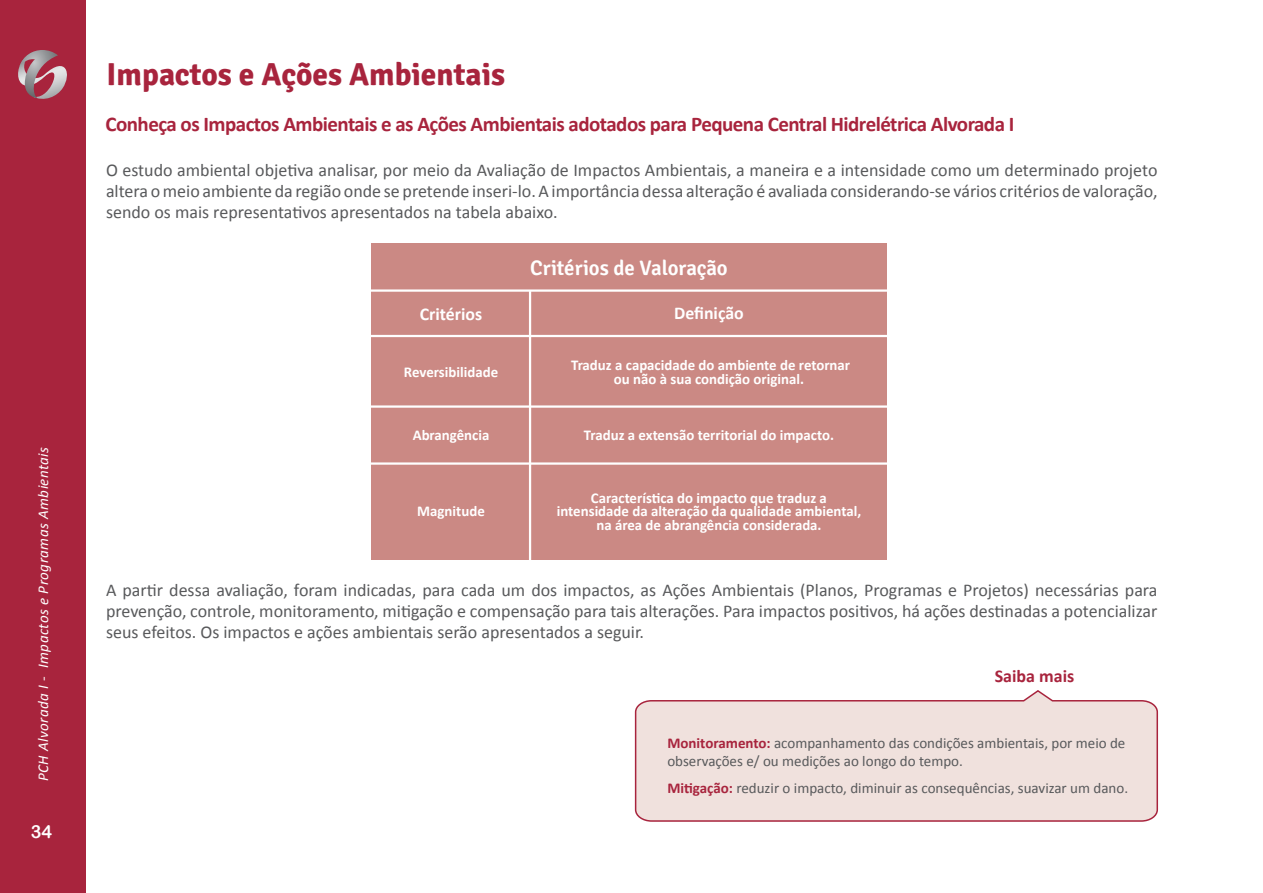
<style>
.page{position:relative;width:1263px;height:893px;background:#fff}
.page>*{position:absolute;margin:0;border:0;box-sizing:border-box;transform-origin:0 0}
.t1{font:700 31.5px "Signika";color:#a8243d}
.t2{font:700 21px "Calibri";letter-spacing:-.025em;color:#a8243d}
.t3{font:600 21px "Signika";color:#fff}
.t4{font:18px/21px "Calibri";color:#58595b;text-align:justify}
.t5{font:700 18px "Calibri";color:#fff}
.t6{font:700 18px "Calibri";color:#a8243d}
.t7{font:18px "Arial Rounded MT Bold";color:#fff}
.t8{font:700 15px/13.5px "Calibri";color:#fff;text-align:center}
.t9{font:15px/18px "Calibri";color:#58595b}
.t10{font:italic 15px "Calibri";letter-spacing:.03em;color:#fff}
.s1{font-weight:700;color:#a8243d}
</style>
<div class="page">
<div style="left:0;top:0;width:85px;height:893px;background:#a8243d"></div>
<svg style="left:18px;top:50px;width:49px;height:49px"></svg>
<div style="left:371px;top:243px;width:516px;height:317px;background:#cb8984"></div>
<hr style="left:369px;top:289px;width:524px;height:3px;background:#fff">
<hr style="left:366px;top:335px;width:529px;height:2px;background:#fff">
<hr style="left:366px;top:405px;width:529px;height:3px;background:#fff">
<hr style="left:529px;top:291px;width:2px;height:276px;background:#fff">
<hr style="left:364px;top:462px;width:530px;height:3px;background:#fff">
<svg style="left:634px;top:690px;width:525px;height:132px;background:#efdedb"></svg>
<p class="t10" style="left:34px;top:781px;width:336px;rotate:-90deg">PCH Alvorada I - Impactos e Programas Ambientais</p>
<p class="t7" style="left:31px;top:821px;width:23px">34</p>
<h1 class="t1" style="left:107px;top:56px;width:400px">Impactos e Ações Ambientais</h1>
<p class="t2" style="left:105px;top:111px;width:910px">Conheça os Impactos Ambientais e as Ações Ambientais adotados para Pequena Central Hidrelétrica Alvorada I</p>
<p class="t4" style="left:106px;top:159px;width:1053px">O estudo ambiental objetiva analisar, por meio da Avaliação de Impactos Ambientais, a maneira e a intensidade como um determinado projeto altera o meio ambiente da região onde se pretende inseri-lo. A importância dessa alteração é avaliada considerando-se vários critérios de valoração, sendo os mais representativos apresentados na tabela abaixo.</p>
<p class="t5" style="left:420px;top:303px;width:64px">Critérios</p>
<p class="t8" style="left:404px;top:365px;width:96px">Reversibilidade</p>
<p class="t8" style="left:413px;top:428px;width:78px">Abrangência</p>
<p class="t8" style="left:417px;top:504px;width:69px">Magnitude</p>
<p class="t3" style="left:530px;top:255px;width:199px">Critérios de Valoração</p>
<p class="t5" style="left:674px;top:302px;width:71px">Definição</p>
<p class="t8" style="left:571px;top:358px;width:281px">Traduz a capacidade do ambiente de retornar ou não à sua condição original.</p>
<p class="t8" style="left:584px;top:428px;width:252px">Traduz a extensão territorial do impacto.</p>
<p class="t8" style="left:557px;top:491px;width:306px">Característica do impacto que traduz a intensidade da alteração da qualidade ambiental, na área de abrangência considerada.</p>
<p class="t4" style="left:106px;top:579px;width:1053px">A partir dessa avaliação, foram indicadas, para cada um dos impactos, as Ações Ambientais (Planos, Programas e Projetos) necessárias para prevenção, controle, monitoramento, mitigação e compensação para tais alterações. Para impactos positivos, há ações destinadas a potencializar seus efeitos. Os impactos e ações ambientais serão apresentados a seguir.</p>
<p class="t6" style="left:995px;top:665px;width:81px">Saiba mais</p>
<p class="t9" style="left:667px;top:734px;width:460px"><span class="s1">Monitoramento:</span> acompanhamento das condições ambientais, por meio de observações e/ ou medições ao longo do tempo.</p>
<p class="t9" style="left:667px;top:779px;width:462px"><span class="s1">Mitigação:</span> reduzir o impacto, diminuir as consequências, suavizar um dano.</p>
</div>
